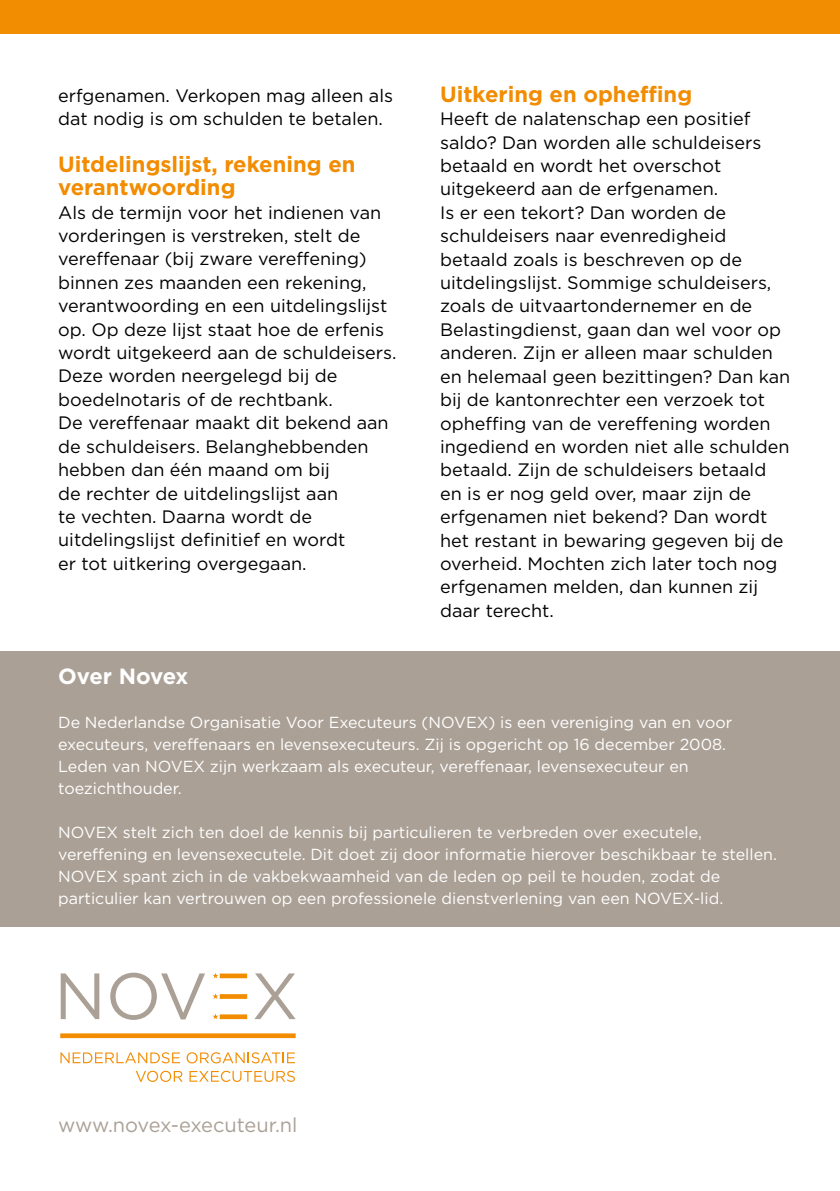
<style>
.page{position:relative;width:840px;height:1191px;background:#fff}
.page>*{position:absolute;margin:0;border:0;box-sizing:border-box;transform-origin:0 0}
.t1{font:700 22px/23.4px "Gotham";color:#f28c00}
.t2{font:700 22px "Gotham";letter-spacing:-.03em;color:#fff}
.t3{font:20px "Gotham";letter-spacing:-.01em;color:#aaa095}
.t4{font:18px/23.4px "Gotham";color:#000}
.t5{font:16px/22px "Gotham";color:#fff}
</style>
<div class="page">
<div style="left:0;top:0;width:839px;height:33px;background:#f28c00"></div>
<div style="left:0;top:651px;width:839px;height:275px;background:#aaa095"></div>
<svg style="left:61px;top:973px;width:38px;height:46px"></svg>
<svg style="left:110px;top:972px;width:95px;height:48px"></svg>
<svg style="left:254px;top:973px;width:41px;height:46px"></svg>
<svg style="left:212px;top:973px;width:35px;height:5px"></svg>
<svg style="left:212px;top:993px;width:35px;height:6px"></svg>
<svg style="left:60px;top:1033px;width:235px;height:5px"></svg>
<svg style="left:212px;top:1013px;width:35px;height:6px"></svg>
<svg style="left:60px;top:1052px;width:120px;height:11px"></svg>
<svg style="left:186px;top:1052px;width:109px;height:11px"></svg>
<svg style="left:136px;top:1070px;width:46px;height:12px"></svg>
<svg style="left:189px;top:1070px;width:106px;height:12px"></svg>
<p class="t4" style="left:58px;top:83px;width:336px">erfgenamen. Verkopen mag alleen als dat nodig is om schulden te betalen.</p>
<p class="t1" style="left:58px;top:152px;width:299px">Uitdelingslijst, rekening en verantwoording</p>
<p class="t4" style="left:58px;top:200px;width:340px">Als de termijn voor het indienen van vorderingen is verstreken, stelt de vereffenaar (bij zware vereffening) binnen zes maanden een rekening, verantwoording en een uitdelingslijst op. Op deze lijst staat hoe de erfenis wordt uitgekeerd aan de schuldeisers.<br>Deze worden neergelegd bij de boedelnotaris of de rechtbank.<br>De vereffenaar maakt dit bekend aan de schuldeisers. Belanghebbenden hebben dan één maand om bij<br>de rechter de uitdelingslijst aan<br>te vechten. Daarna wordt de uitdelingslijst definitief en wordt<br>er tot uitkering overgegaan.</p>
<p class="t1" style="left:440px;top:82px;width:253px">Uitkering en opheffing</p>
<p class="t4" style="left:440px;top:107px;width:351px">Heeft de nalatenschap een positief saldo? Dan worden alle schuldeisers betaald en wordt het overschot uitgekeerd aan de erfgenamen.<br>Is er een tekort? Dan worden de schuldeisers naar evenredigheid betaald zoals is beschreven op de uitdelingslijst. Sommige schuldeisers, zoals de uitvaartondernemer en de Belastingdienst, gaan dan wel voor op anderen. Zijn er alleen maar schulden en helemaal geen bezittingen? Dan kan bij de kantonrechter een verzoek tot opheffing van de vereffening worden ingediend en worden niet alle schulden betaald. Zijn de schuldeisers betaald en is er nog geld over, maar zijn de erfgenamen niet bekend? Dan wordt het restant in bewaring gegeven bij de overheid. Mochten zich later toch nog erfgenamen melden, dan kunnen zij daar terecht.</p>
<p class="t2" style="left:58px;top:661px;width:132px">Over Novex</p>
<p class="t5" style="left:58px;top:711px;width:675px">De Nederlandse Organisatie Voor Executeurs (NOVEX) is een vereniging van en voor executeurs, vereffenaars en levensexecuteurs. Zij is opgericht op 16 december 2008.<br>Leden van NOVEX zijn werkzaam als executeur, vereffenaar, levensexecuteur en toezichthouder.</p>
<p class="t5" style="left:58px;top:821px;width:719px">NOVEX stelt zich ten doel de kennis bij particulieren te verbreden over executele, vereffening en levensexecutele. Dit doet zij door informatie hierover beschikbaar te stellen.<br>NOVEX spant zich in de vakbekwaamheid van de leden op peil te houden, zodat de particulier kan vertrouwen op een professionele dienstverlening van een NOVEX-lid.</p>
<p class="t3" style="left:58px;top:1114px;width:241px">www.novex-executeur.nl</p>
</div>
